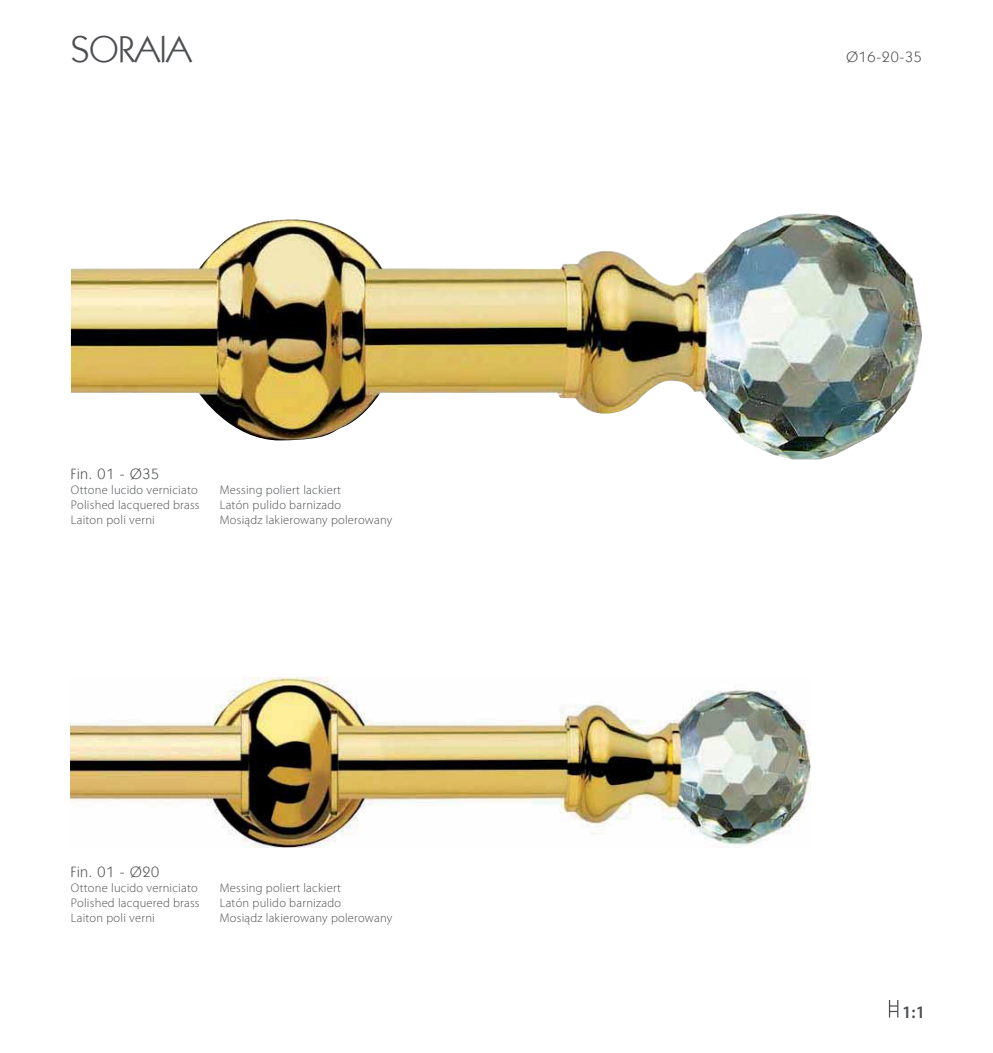
<style>
.page{position:relative;width:993px;height:1053px;background:#fff}
.page>*{position:absolute;margin:0;border:0;box-sizing:border-box;transform-origin:0 0}
.t1{font:37.5px "Kabel IT Cby BT";color:#4d4f52}
.t2{font:600 17.5px "Myriad Pro";color:#4d4f52}
.t3{font:15px "Kabel IT Cby BT";letter-spacing:.05em;color:#4d4f52}
.t4{font:300 12.5px/15px "Myriad Pro";letter-spacing:.02em;color:#4d4f52}
</style>
<div class="page">
<img style="left:71px;top:213px;width:850px;height:246px">
<img style="left:71px;top:678px;width:739px;height:169px">
<svg style="left:888px;top:1000px;width:10px;height:17px"></svg>
<h1 class="t1" style="left:71px;top:26px;width:122px">SORAIA</h1>
<p class="t3" style="left:71px;top:464px;width:90px">Fin. 01 - Ø35</p>
<p class="t4" style="left:71px;top:482px;width:130px">Ottone lucido verniciato<br>Polished lacquered brass<br>Laiton poli verni</p>
<p class="t4" style="left:220px;top:482px;width:174px">Messing poliert lackiert<br>Latón pulido barnizado<br>Mosiądz lakierowany polerowany</p>
<p class="t3" style="left:71px;top:862px;width:90px">Fin. 01 - Ø20</p>
<p class="t4" style="left:71px;top:880px;width:130px">Ottone lucido verniciato<br>Polished lacquered brass<br>Laiton poli verni</p>
<p class="t4" style="left:220px;top:880px;width:174px">Messing poliert lackiert<br>Latón pulido barnizado<br>Mosiądz lakierowany polerowany</p>
<p class="t3" style="left:846px;top:48px;width:77px">Ø16-20-35</p>
<h2 class="t2" style="left:901px;top:1000px;width:24px">1:1</h2>
</div>
